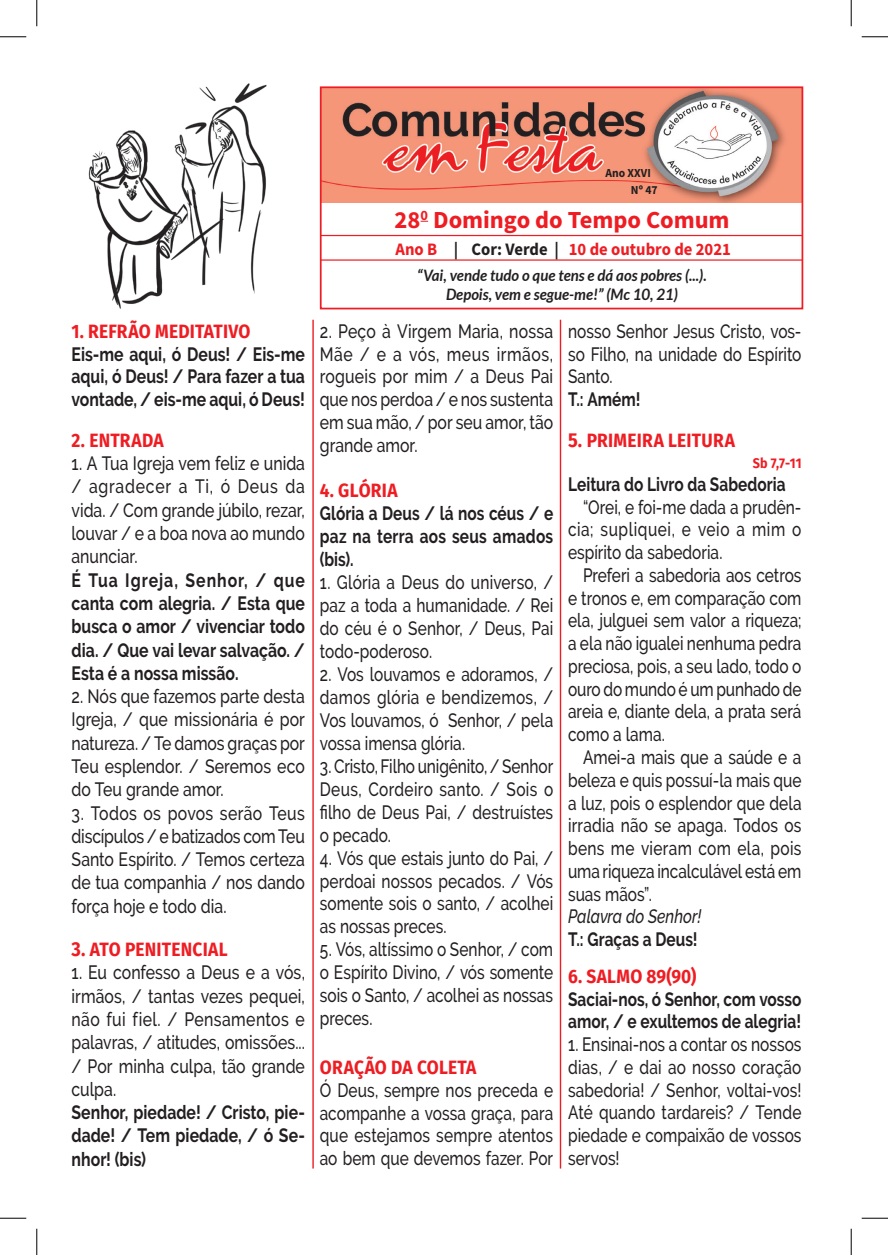
<style>
.page{position:relative;width:888px;height:1255px;background:#fff}
.page>*{position:absolute;margin:0;border:0;box-sizing:border-box;transform-origin:0 0}
.t1{font:700 24.5px "Source Sans Pro";color:#ee1d23}
.t2{font:500 19.25px/22.8px "Raleway";color:#231f20;text-align:justify;scale:.8 1}
.t3{font:500 19.25px/23.3px "Raleway";color:#231f20;text-align:justify;scale:.82 1}
.t4{font:700 19.25px/23.3px "Raleway";color:#231f20;text-align:justify;scale:.82 1}
.t5{font:700 19.25px/22.9px "Raleway";color:#231f20;text-align:justify;scale:.8 1}
.t6{font:700 19.25px "Fira Sans";letter-spacing:.015em;color:#ee1d23;scale:.9 1}
.t7{font:italic 500 19.25px "Raleway";color:#231f20;scale:.8 1}
.t8{font:700 17.5px "Source Sans Pro";color:#ee1d23;scale:.95 1}
.t9{font:italic 700 15.75px/18.9px "Lato";color:#231f20;text-align:center;scale:.95 1}
.t10{font:700 14px "Fira Sans";color:#ee1d23;scale:.9 1}
.t11{font:700 12.25px/17.2px "Source Sans Pro";color:#231f20;scale:.95 1}
.s1{font-size:20.12px}
.s2{color:#231f20}
</style>
<div class="page">
<hr style="left:312px;top:320px;width:1px;height:848px;background:#ee1d23">
<hr style="left:559px;top:320px;width:2px;height:848px;background:#ee1d23">
<img style="left:323px;top:89px;width:476px;height:113px">
<div style="left:320px;top:86px;width:482px;height:223px;border:2px solid #ee1d23"></div>
<hr style="left:320px;top:259px;width:482px;height:1px;background:#ee1d23">
<hr style="left:320px;top:235px;width:482px;height:1px;background:#ee1d23">
<img style="left:88px;top:83px;width:179px;height:226px">
<svg style="left:0;top:36px;width:26px;height:1px"></svg>
<svg style="left:861px;top:36px;width:26px;height:1px"></svg>
<svg style="left:0;top:1217px;width:26px;height:1px"></svg>
<svg style="left:861px;top:1217px;width:26px;height:1px"></svg>
<svg style="left:36px;top:0;width:1px;height:26px"></svg>
<svg style="left:36px;top:1228px;width:1px;height:26px"></svg>
<svg style="left:850px;top:0;width:1px;height:26px"></svg>
<svg style="left:850px;top:1228px;width:1px;height:26px"></svg>
<p class="t6" style="left:71px;top:315px;width:200px">1. REFRÃO MEDITATIVO</p>
<p class="t4" style="left:71px;top:342px;width:286px;line-height:22.8px">Eis-me aqui, ó Deus! / Eis-me aqui, ó Deus! / Para fazer a tua vontade, / eis-me aqui, ó Deus!</p>
<p class="t6" style="left:71px;top:424px;width:104px">2. ENTRADA</p>
<p class="t3" style="left:71px;top:451px;width:286px">1. A Tua Igreja vem feliz e unida / agradecer a Ti, ó Deus da vida. / Com grande júbilo, rezar, louvar / e a boa nova ao mundo anunciar.</p>
<p class="t4" style="left:71px;top:568px;width:286px">É Tua Igreja, Senhor, / que canta com alegria. / Esta que busca o amor / vivenciar todo dia. / Que vai levar salvação. / Esta é a nossa missão.</p>
<p class="t3" style="left:71px;top:684px;width:286px">2. Nós que fazemos parte desta Igreja, / que missionária é por natureza. / Te damos graças por Teu esplendor. / Seremos eco do Teu grande amor.</p>
<p class="t3" style="left:71px;top:801px;width:286px">3. Todos os povos serão Teus discípulos / e batizados com Teu Santo Espírito. / Temos certeza de tua companhia / nos dando força hoje e todo dia.</p>
<p class="t6" style="left:71px;top:932px;width:83px"><span class="s1">3.</span> ATO PENITEN</p>
<p class="t6" style="left:192px;top:932px;width:40px">CIAL</p>
<p class="t3" style="left:71px;top:960px;width:286px">1. Eu confesso a Deus e a vós, irmãos, / tantas vezes pequei, não fui fiel. / Pensamentos e palavras, / atitudes, omissões... / Por minha culpa, tão grande culpa.</p>
<p class="t4" style="left:71px;top:1100px;width:286px">Senhor, piedade! / Cristo, pie&shy;dade! / Tem piedade, / ó Se&shy;nhor! (bis)</p>
<p class="t11" style="left:630px;top:164px;width:30px;text-indent:-25px">Ano XXVI<br>Nº 47</p>
<p class="t1" style="left:394px;top:203px;width:336px">28<sup>0</sup> Domingo do Tempo Comum</p>
<p class="t9" style="left:417px;top:266px;width:306px">“Vai, vende tudo o que tens e dá aos pobres (...).<br>Depois, vem e segue-me!” (Mc 10, 21)</p>
<p class="t8" style="left:395px;top:237px;width:354px">Ano B <span class="s2">| Cor: Verde |</span> 10 de outubro de 2021</p>
<p class="t3" style="left:320px;top:319px;width:286px;line-height:22.8px">2. Peço à Virgem Maria, nossa Mãe / e a vós, meus irmãos, rogueis por mim / a Deus Pai que nos perdoa / e nos sustenta em sua mão, / por seu amor, tão grande amor.</p>
<p class="t6" style="left:320px;top:474px;width:88px">4. GLÓRIA</p>
<p class="t5" style="left:320px;top:502px;width:293px">Glória a Deus / lá nos céus / e paz na terra aos seus amados (bis).</p>
<p class="t2" style="left:320px;top:571px;width:293px">1. Glória a Deus do universo, / paz a toda a humanidade. / Rei do céu é o Senhor, / Deus, Pai todo-poderoso.</p>
<p class="t2" style="left:320px;top:662px;width:293px">2. Vos louvamos e adoramos, / damos glória e bendizemos, / Vos louvamos, ó Senhor, / pela vossa imensa glória.</p>
<p class="t2" style="left:320px;top:754px;width:293px">3. Cristo, Filho unigênito, / Senhor Deus, Cordeiro santo. / Sois o filho de Deus Pai, / destruístes o pecado.</p>
<p class="t2" style="left:320px;top:846px;width:293px">4. Vós que estais junto do Pai, / perdoai nossos pecados. / Vós somente sois o santo, / acolhei as nossas preces.</p>
<p class="t2" style="left:320px;top:937px;width:293px">5. Vós, altíssimo o Senhor, / com o Espírito Divino, / vós somente sois o Santo, / acolhei as nossas preces.</p>
<p class="t6" style="left:320px;top:1050px;width:175px">ORAÇÃO DA COL ETA</p>
<p class="t2" style="left:320px;top:1078px;width:293px">Ó Deus, sempre nos preceda e acompanhe a vossa graça, para que estejamos sempre atentos ao bem que devemos fazer. Por</p>
<p class="t2" style="left:568px;top:319px;width:293px">nosso Senhor Jesus Cristo, vos&shy;so Filho, na unidade do Espírito Santo.</p>
<p class="t5" style="left:568px;top:388px;width:92px">T.: Amém!</p>
<p class="t6" style="left:568px;top:424px;width:187px"><span class="s1">5.</span> PRIMEIRA LEITURA</p>
<p class="t10" style="left:752px;top:451px;width:56px">SB 7,7-11</p>
<p class="t5" style="left:568px;top:472px;width:273px">Leitura do Livro da Sabedoria</p>
<p class="t2" style="left:568px;top:495px;width:293px;text-indent:15px">“Orei, e foi-me dada a prudên&shy;cia; supliquei, e veio a mim o espírito da sabedoria.</p>
<p class="t2" style="left:568px;top:563px;width:293px;text-indent:15px">Preferi a sabedoria aos cetros e tronos e, em comparação com ela, julguei sem valor a riqueza; a ela não igualei nenhuma pedra preciosa, pois, a seu lado, todo o ouro do mundo é um punhado de areia e, diante dela, a prata será como a lama.</p>
<p class="t2" style="left:568px;top:745px;width:293px;text-indent:15px">Amei-a mais que a saúde e a beleza e quis possuí-la mais que a luz, pois o esplendor que dela irradia não se apaga. Todos os bens me vieram com ela, pois uma riqueza incalculável está em suas mãos”.</p>
<p class="t7" style="left:568px;top:905px;width:168px">Palavra do Senhor!</p>
<p class="t5" style="left:568px;top:927px;width:163px">T.: Graças a Deus!</p>
<p class="t6" style="left:568px;top:959px;width:144px">6. SALMO 89(90)</p>
<p class="t5" style="left:568px;top:987px;width:293px">Saciai-nos, ó Senhor, com vosso amor, / e exultemos de alegria!</p>
<p class="t2" style="left:568px;top:1032px;width:293px">1. Ensinai-nos a contar os nossos dias, / e dai ao nosso coração sabedoria! / Senhor, voltai-vos!<br>Até quando tardareis? / Tende piedade e compaixão de vossos servos!</p>
</div>
